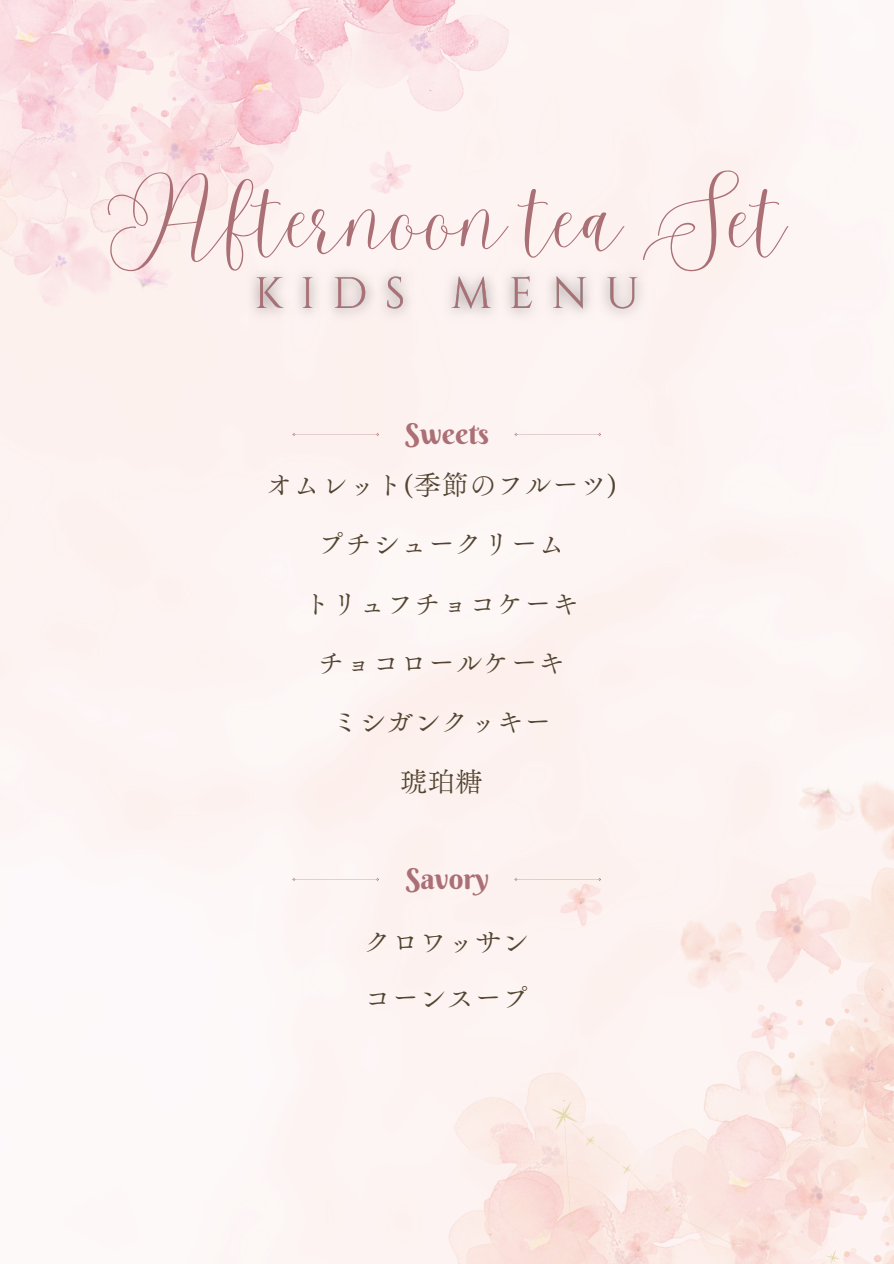
<style>
.page{position:relative;width:894px;height:1264px;background:#fff}
.page>*{position:absolute;margin:0;border:0;box-sizing:border-box;transform-origin:0 0}
.t1{font:76.35px "Malibu";color:#ab7076}
.t2{font:28.8px "Berkshire Swash";color:#ab7076}
.t3{font:27.6px "Canva Tsuku A Old Min Pr 6 N R";color:#524430}
</style>
<div class="page">
<img style="left:410px;top:726px;width:483px;height:537px">
<svg style="left:540px;top:1092px;width:303px;height:171px;background:#fae5e0"></svg>
<img style="left:0;top:0;width:591px;height:327px">
<img style="left:237px;top:257px;width:420px;height:73px">
<svg style="left:292px;top:877px;width:87px;height:4px"></svg>
<svg style="left:514px;top:877px;width:86px;height:4px"></svg>
<svg style="left:292px;top:433px;width:87px;height:3px"></svg>
<svg style="left:514px;top:433px;width:86px;height:3px"></svg>
<p class="t1" style="left:107px;top:173px;width:681px">Afternoon tea Set</p>
<p class="t2" style="left:405px;top:415px;width:85px">Sweets</p>
<p class="t3" style="left:265px;top:470px;width:353px">オムレット(季節のフルーツ)</p>
<h1 class="t3" style="left:317px;top:529px;width:249px">プチシュークリーム</h1>
<p class="t3" style="left:303px;top:589px;width:277px">トリュフチョコケーキ</p>
<p class="t3" style="left:317px;top:648px;width:249px">チョコロールケーキ</p>
<p class="t3" style="left:331px;top:708px;width:222px">ミシガンクッキー</p>
<p class="t3" style="left:400px;top:767px;width:84px">琥珀糖</p>
<p class="t2" style="left:405px;top:860px;width:85px">Savory</p>
<p class="t3" style="left:364px;top:927px;width:167px">クロワッサン</p>
<p class="t3" style="left:364px;top:983px;width:167px">コーンスープ</p>
</div>
